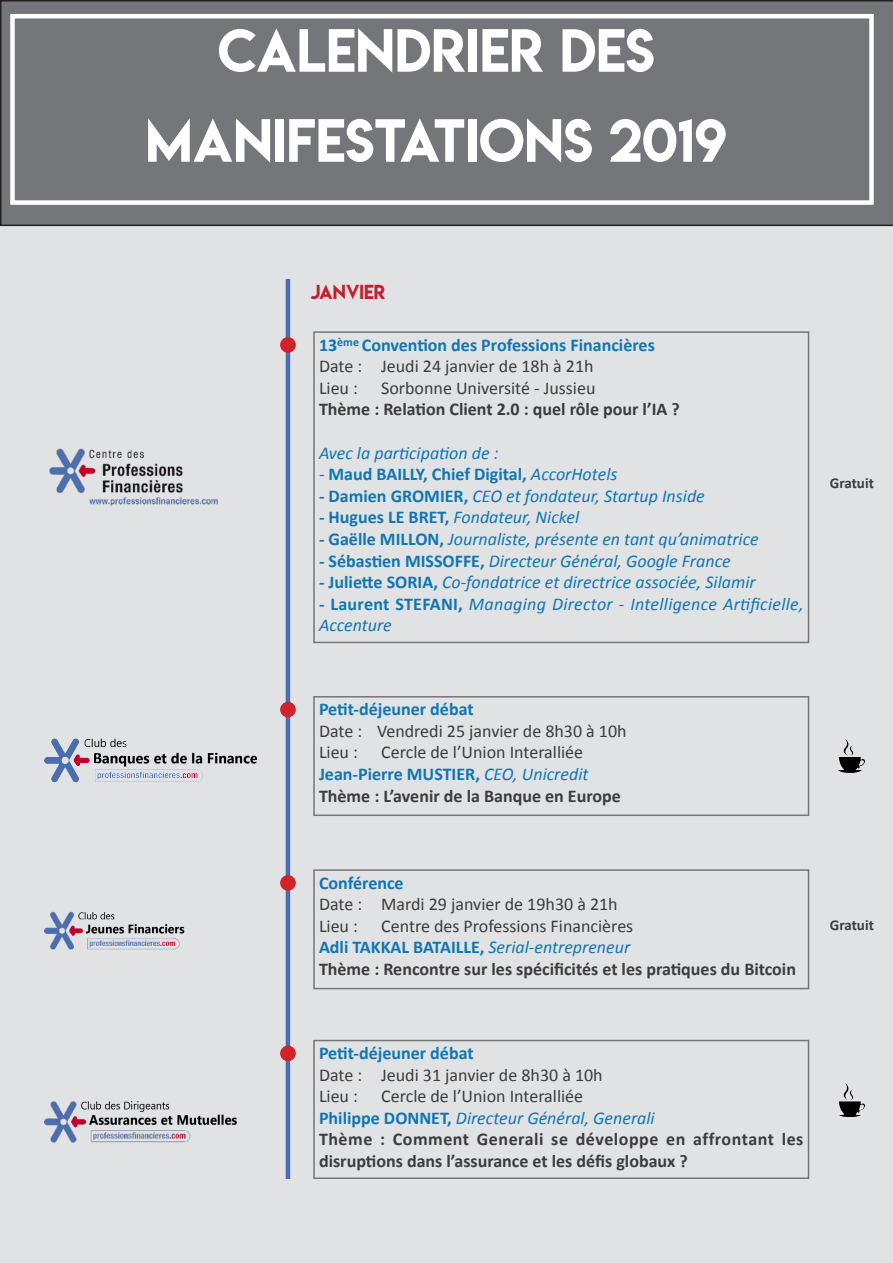
<style>
.page{position:relative;width:893px;height:1263px;background:#e1e2e4}
.page>*{position:absolute;margin:0;border:0;box-sizing:border-box;transform-origin:0 0}
.t1{font:54px "Lemon Milk";color:#fff}
.Texte{font:italic 18px/21.6px "Calibri";color:#1076b0}
.Texte-2{font:18px "Calibri";color:#3c3c3d}
.Texte-3{font:700 18px "Calibri";color:#3c3c3d}
.Type_et_nom{font:700 18px "Calibri";color:#1076b0}
.Texte-4{font:700 18px/21.6px "Calibri";letter-spacing:.02em;color:#3c3c3d}
.Texte-5{font:700 18px "Calibri";color:#1076b0}
.Type_et_nom-2{font:italic 18px "Calibri";color:#1076b0}
.Mois{font:18px "Lemon Milk";color:#c31f2e}
.Texte-6{font:700 15px "Calibri";color:#3c3c3d}
.s1{font-weight:400;font-style:italic}
.s2{font-weight:700;font-style:normal}
</style>
<div class="page">
<div style="left:0;top:0;width:893px;height:226px;background:#757679"></div>
<div style="left:10px;top:14px;width:864px;height:191px;border:4px solid #fff"></div>
<hr style="left:286px;top:279px;width:4px;height:900px;background:#4a6db0">
<div style="left:313px;top:1040px;width:496px;height:139px;border:2px solid #757679"></div>
<div style="left:281px;top:338px;width:14px;height:14px;background:#d1232a;border-radius:50%"></div>
<div style="left:280px;top:337px;width:16px;height:16px;border:2px solid #d1232a;border-radius:50%"></div>
<img style="left:838px;top:739px;width:27px;height:34px">
<div style="left:281px;top:702px;width:14px;height:15px;background:#d1232a;border-radius:50%"></div>
<div style="left:280px;top:702px;width:16px;height:15px;border:2px solid #d1232a;border-radius:50%"></div>
<div style="left:313px;top:696px;width:496px;height:120px;border:2px solid #757679"></div>
<div style="left:281px;top:1046px;width:14px;height:14px;background:#d1232a;border-radius:50%"></div>
<div style="left:280px;top:1045px;width:16px;height:16px;border:2px solid #d1232a;border-radius:50%"></div>
<img style="left:839px;top:1083px;width:26px;height:34px">
<div style="left:313px;top:331px;width:496px;height:312px;border:2px solid #757679"></div>
<img style="left:49px;top:448px;width:169px;height:58px">
<img style="left:44px;top:738px;width:214px;height:44px">
<img style="left:44px;top:1101px;width:193px;height:41px">
<div style="left:313px;top:869px;width:496px;height:120px;border:2px solid #757679"></div>
<div style="left:281px;top:876px;width:14px;height:14px;background:#d1232a;border-radius:50%"></div>
<div style="left:280px;top:875px;width:16px;height:16px;border:2px solid #d1232a;border-radius:50%"></div>
<img style="left:44px;top:911px;width:141px;height:38px">
<p class="t1" style="left:218px;top:12px;width:438px">CALENDRIER DES</p>
<p class="t1" style="left:145px;top:102px;width:583px">MANIFESTATIONS 2019</p>
<p class="Mois" style="left:310px;top:279px;width:77px">JANVIER</p>
<p class="Type_et_nom" style="left:319px;top:333px;width:337px">13<sup>ème</sup> Convention des Professions Financières</p>
<p class="Texte-2" style="left:319px;top:355px;width:276px">Date : Jeudi 24 janvier de 18h à 21h</p>
<p class="Texte-2" style="left:319px;top:376px;width:40px">Lieu :</p>
<p class="Texte-2" style="left:381px;top:376px;width:216px">Sorbonne Université - Jussieu</p>
<p class="Texte-3" style="left:319px;top:398px;width:362px">Thème : Relation Client 2.0 : quel rôle pour l’IA ?</p>
<p class="Texte" style="left:319px;top:441px;width:181px">Avec la participation de :</p>
<p class="Texte-5" style="left:319px;top:463px;width:300px"><span class="s1">-</span> Maud BAILLY, Chief Digital, <span class="s1">AccorHotels</span></p>
<p class="Texte" style="left:319px;top:484px;width:387px"><span class="s2">- Damien GROMIER,</span> CEO et fondateur, Startup Inside</p>
<p class="Texte" style="left:319px;top:506px;width:262px"><span class="s2">- Hugues LE BRET,</span> Fondateur, Nickel</p>
<p class="Texte" style="left:319px;top:528px;width:441px"><span class="s2">- Gaëlle MILLON,</span> Journaliste, présente en tant qu’animatrice</p>
<p class="Texte" style="left:319px;top:549px;width:413px"><span class="s2">- Sébastien MISSOFFE,</span> Directeur Général, Google France</p>
<p class="Texte" style="left:319px;top:571px;width:438px"><span class="s2">- Juliette SORIA,</span> Co-fondatrice et directrice associée, Silamir</p>
<p class="Texte" style="left:319px;top:592px;width:486px"><span class="s2">- Laurent STEFANI,</span> Managing Director - Intelligence Artificielle,<br>Accenture</p>
<p class="Type_et_nom" style="left:319px;top:698px;width:156px">Petit-déjeuner débat</p>
<p class="Texte-2" style="left:319px;top:719px;width:309px">Date : Vendredi 25 janvier de 8h30 à 10h</p>
<p class="Texte-2" style="left:319px;top:741px;width:40px">Lieu :</p>
<p class="Texte-2" style="left:381px;top:741px;width:204px">Cercle de l’Union Interalliée</p>
<p class="Texte-5" style="left:319px;top:763px;width:271px">Jean-Pierre MUSTIER, <span class="s1">CEO, Unicredit</span></p>
<p class="Texte-3" style="left:319px;top:784px;width:303px">Thème : L’avenir de la Banque en Europe</p>
<p class="Texte-6" style="left:830px;top:473px;width:45px">Gratuit</p>
<p class="Type_et_nom" style="left:319px;top:871px;width:86px">Conférence</p>
<p class="Texte-2" style="left:319px;top:893px;width:300px">Date : Mardi 29 janvier de 19h30 à 21h</p>
<p class="Texte-2" style="left:319px;top:914px;width:40px">Lieu :</p>
<p class="Texte-2" style="left:381px;top:914px;width:254px">Centre des Professions Financières</p>
<p class="Type_et_nom" style="left:319px;top:936px;width:313px">Adli TAKKAL BATAILLE, <span class="s1">Serial-entrepreneur</span></p>
<p class="Texte-3" style="left:319px;top:957px;width:479px">Thème : Rencontre sur les spécificités et les pratiques du Bitcoin</p>
<p class="Type_et_nom" style="left:319px;top:1041px;width:156px">Petit-déjeuner débat</p>
<p class="Texte-2" style="left:319px;top:1063px;width:285px">Date : Jeudi 31 janvier de 8h30 à 10h</p>
<p class="Texte-2" style="left:319px;top:1085px;width:40px">Lieu :</p>
<p class="Texte-2" style="left:381px;top:1085px;width:204px">Cercle de l’Union Interalliée</p>
<p class="Type_et_nom-2" style="left:319px;top:1105px;width:337px"><span class="s2">Philippe DONNET,</span> Directeur Général, Generali</p>
<p class="Texte-4" style="left:319px;top:1129px;width:486px">Thème : Comment Generali se développe en affrontant les disruptions dans l’assurance et les défis globaux ?</p>
<p class="Texte-6" style="left:830px;top:915px;width:45px">Gratuit</p>
</div>
